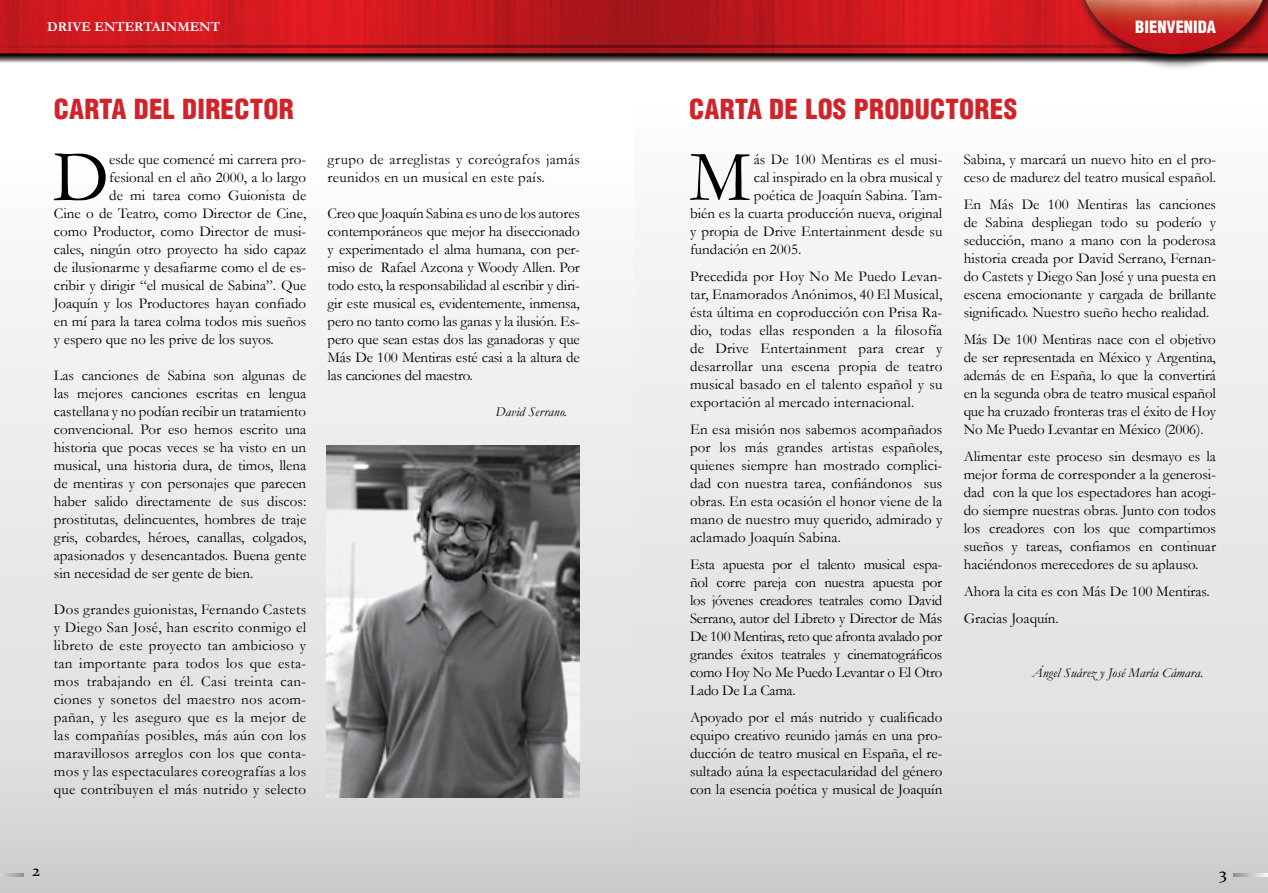
<style>
.page{position:relative;width:1268px;height:893px;background:#fff}
.page>*{position:absolute;margin:0;border:0;box-sizing:border-box;transform-origin:0 0}
.t1{font:72.75px "Garamond";color:#000}
.t2{font:900 condensed 27px "Helvetica";letter-spacing:.01em;color:#d2232a}
.t3{font:900 condensed 16.5px "Helvetica";color:#fff}
.t4{font:16.5px "Constantia";color:#000}
.t5{font:15px/18px "Garamond";color:#000;text-align:justify}
.t6{font:15px/18px "Garamond";letter-spacing:.02em;color:#000}
.t7{font:italic 13.5px "Garamond";letter-spacing:.01em;color:#000}
.t8{font:700 13.5px "Garamond";color:#fff}
</style>
<div class="page">
<div style="left:0;top:53px;width:634px;height:840px;background:linear-gradient(to bottom,#fff,#d3d4d6)"></div>
<div style="left:634px;top:0;width:633px;height:893px;background:linear-gradient(to bottom,#fff,#d3d5d6)"></div>
<svg style="left:0;top:53px;width:1070px;height:9px"></svg>
<svg style="left:1232px;top:873px;width:35px;height:3px"></svg>
<svg style="left:0;top:873px;width:23px;height:3px"></svg>
<svg style="left:0;top:0;width:1070px;height:53px"></svg>
<svg style="left:0;top:45px;width:1070px;height:3px"></svg>
<div style="left:1073px;top:0;width:194px;height:71px;background:#000;opacity:.61"></div>
<div style="left:1070px;top:0;width:197px;height:63px;background:#000;opacity:.75"></div>
<svg style="left:1079px;top:0;width:188px;height:54px"></svg>
<img style="left:326px;top:446px;width:253px;height:351px">
<p class="t8" style="left:47px;top:18px;width:174px">DRIVE ENTERTAINMENT</p>
<p class="t3" style="left:1134px;top:17px;width:82px">BIENVENIDA</p>
<h2 class="t2" style="left:54px;top:92px;width:241px">CARTA DEL DIRECTOR</h2>
<h2 class="t2" style="left:689px;top:92px;width:329px">CARTA DE LOS PRODUCTORES</h2>
<h1 class="t1" style="left:53px;top:133px;width:58px">D</h1>
<p class="t5" style="left:109px;top:150px;width:198px">esde que comencé mi carrera pro-</p>
<p class="t5" style="left:109px;top:168px;width:198px">fesional en el año 2000, a lo largo</p>
<p class="t5" style="left:109px;top:186px;width:198px">de mi tarea como Guionista de</p>
<p class="t5" style="left:54px;top:204px;width:254px">Cine o de Teatro, como Director de Cine,</p>
<p class="t5" style="left:54px;top:222px;width:254px">como Productor, como Director de musi-</p>
<p class="t5" style="left:54px;top:240px;width:254px">cales, ningún otro proyecto ha sido capaz</p>
<p class="t5" style="left:54px;top:258px;width:254px">de ilusionarme y desafiarme como el de es-</p>
<p class="t5" style="left:54px;top:276px;width:254px">cribir y dirigir “el musical de Sabina”. Que</p>
<p class="t5" style="left:54px;top:294px;width:254px">Joaquín y los Productores hayan confiado</p>
<p class="t5" style="left:54px;top:312px;width:254px">en mí para la tarea colma todos mis sueños</p>
<p class="t5" style="left:54px;top:330px;width:221px">y espero que no les prive de los suyos.</p>
<p class="t5" style="left:54px;top:366px;width:254px">Las canciones de Sabina son algunas de las mejores canciones escritas en lengua castellana y no podían recibir un tratamiento convencional. Por eso hemos escrito una historia que pocas veces se ha visto en un musical, una historia dura, de timos, llena de mentiras y con personajes que parecen haber salido directamente de sus discos: prostitutas, delincuentes, hombres de traje gris, cobardes, héroes, canallas, colgados, apasionados y desencantados. Buena gente sin necesidad de ser gente de bien.</p>
<p class="t5" style="left:54px;top:600px;width:254px">Dos grandes guionistas, Fernando Castets y Diego San José, han escrito conmigo el libreto de este proyecto tan ambicioso y tan importante para todos los que esta&shy;mos trabajando en él. Casi treinta can&shy;ciones y sonetos del maestro nos acom&shy;pañan, y les aseguro que es la mejor de las compañías posibles, más aún con los maravillosos arreglos con los que conta&shy;mos y las espectaculares coreografías a los que contribuyen el más nutrido y selecto</p>
<p class="t6" style="left:327px;top:150px;width:254px">grupo de arreglistas y coreógrafos jamás reunidos en un musical en este país.</p>
<p class="t5" style="left:327px;top:204px;width:254px">Creo que Joaquín Sabina es uno de los autores contemporáneos que mejor ha diseccionado y experimentado el alma humana, con per&shy;miso de Rafael Azcona y Woody Allen. Por todo esto, la responsabilidad al escribir y diri&shy;gir este musical es, evidentemente, inmensa, pero no tanto como las ganas y la ilusión. Es&shy;pero que sean estas dos las ganadoras y que Más De 100 Mentiras esté casi a la altura de las canciones del maestro.</p>
<p class="t7" style="left:495px;top:403px;width:73px">David Serrano.</p>
<h1 class="t1" style="left:689px;top:133px;width:62px">M</h1>
<p class="t5" style="left:753px;top:150px;width:190px">ás De 100 Mentiras es el musi-</p>
<p class="t5" style="left:753px;top:168px;width:190px">cal inspirado en la obra musical y</p>
<p class="t5" style="left:753px;top:186px;width:190px">poética de Joaquín Sabina. Tam-</p>
<p class="t5" style="left:690px;top:204px;width:254px">bién es la cuarta producción nueva, original</p>
<p class="t5" style="left:690px;top:222px;width:254px">y propia de Drive Entertainment desde su</p>
<p class="t5" style="left:690px;top:240px;width:113px">fundación en 2005.</p>
<p class="t5" style="left:690px;top:267px;width:254px">Precedida por Hoy No Me Puedo Levan&shy;tar, Enamorados Anónimos, 40 El Musical, ésta última en coproducción con Prisa Ra&shy;dio, todas ellas responden a la filosofía de Drive Entertainment para crear y desarrollar una escena propia de teatro musical basado en el talento español y su exportación al mercado internacional.</p>
<p class="t5" style="left:690px;top:420px;width:254px">En esa misión nos sabemos acompañados por los más grandes artistas españoles, quienes siempre han mostrado complici&shy;dad con nuestra tarea, confiándonos sus obras. En esta ocasión el honor viene de la mano de nuestro muy querido, admirado y aclamado Joaquín Sabina.</p>
<p class="t5" style="left:690px;top:555px;width:254px">Esta apuesta por el talento musical espa&shy;ñol corre pareja con nuestra apuesta por los jóvenes creadores teatrales como David Serrano, autor del Libreto y Director de Más De 100 Mentiras, reto que afronta avalado por grandes éxitos teatrales y cinematográficos como Hoy No Me Puedo Levantar o El Otro Lado De La Cama.</p>
<p class="t5" style="left:690px;top:708px;width:254px">Apoyado por el más nutrido y cualificado equipo creativo reunido jamás en una pro&shy;ducción de teatro musical en España, el re&shy;sultado aúna la espectacularidad del género con la esencia poética y musical de Joaquín</p>
<p class="t5" style="left:963px;top:150px;width:254px">Sabina, y marcará un nuevo hito en el pro&shy;ceso de madurez del teatro musical español.</p>
<p class="t5" style="left:963px;top:195px;width:254px">En Más De 100 Mentiras las canciones de Sabina despliegan todo su poderío y seducción, mano a mano con la poderosa historia creada por David Serrano, Fernan&shy;do Castets y Diego San José y una puesta en escena emocionante y cargada de brillante significado. Nuestro sueño hecho realidad.</p>
<p class="t5" style="left:963px;top:330px;width:254px">Más De 100 Mentiras nace con el objetivo de ser representada en México y Argentina, además de en España, lo que la convertirá en la segunda obra de teatro musical español que ha cruzado fronteras tras el éxito de Hoy No Me Puedo Levantar en México (2006).</p>
<p class="t5" style="left:963px;top:447px;width:254px">Alimentar este proceso sin desmayo es la mejor forma de corresponder a la generosi&shy;dad con la que los espectadores han acogi&shy;do siempre nuestras obras. Junto con todos los creadores con los que compartimos sueños y tareas, confiamos en continuar haciéndonos merecedores de su aplauso.</p>
<p class="t5" style="left:963px;top:577px;width:247px;line-height:27px">Ahora la cita es con Más De 100 Mentiras.<br>Gracias Joaquín.</p>
<p class="t7" style="left:1032px;top:664px;width:172px">Ángel Suárez y José María Cámara.</p>
<p class="t4" style="left:32px;top:859px;width:9px">2</p>
<p class="t4" style="left:1218px;top:862px;width:9px">3</p>
</div>
